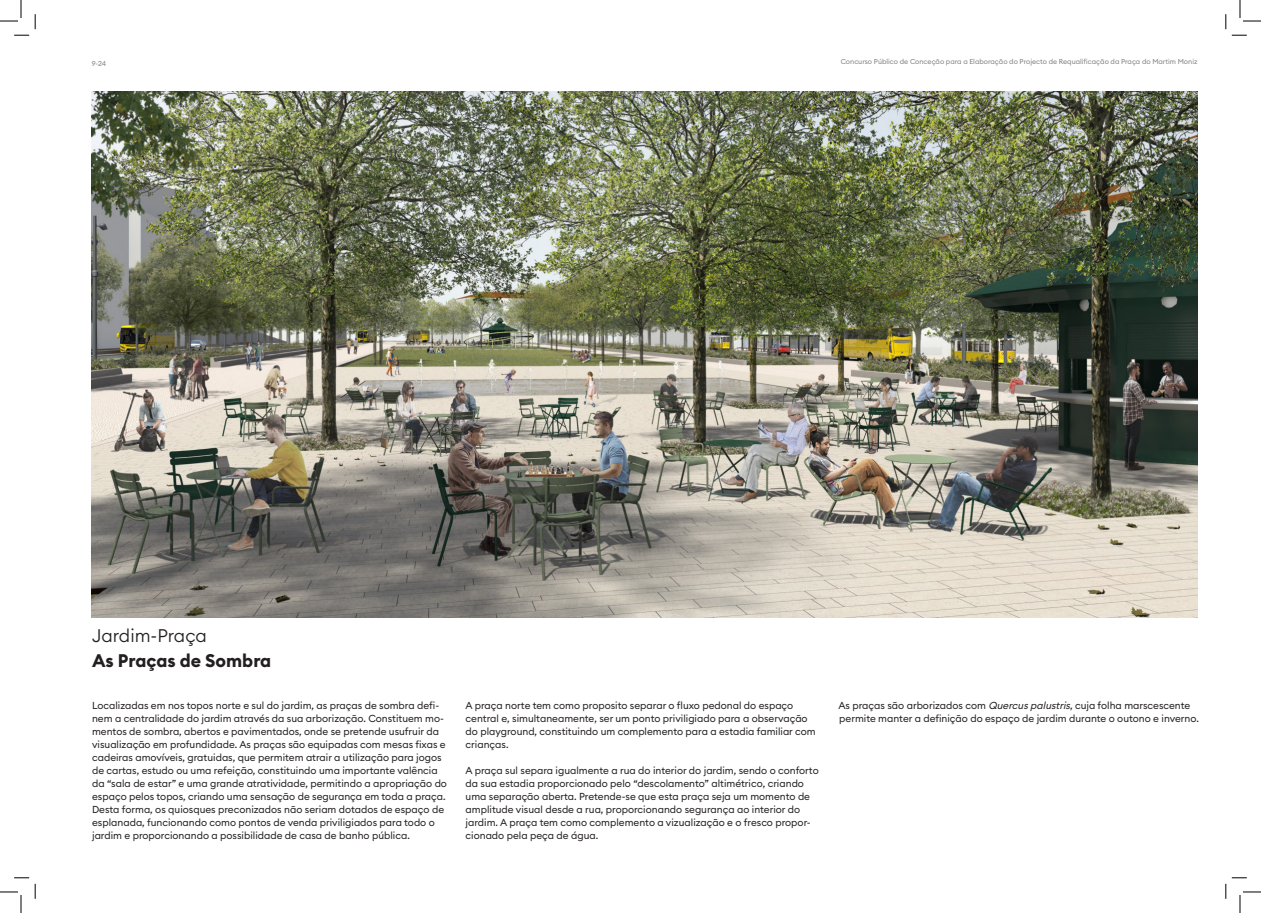
<style>
.page{position:relative;width:1261px;height:913px;background:#fff}
.page>*{position:absolute;margin:0;border:0;box-sizing:border-box;transform-origin:0 0}
.t1{font:700 18px "Euclid Circular B";color:#231f20}
.t2{font:300 18px "Euclid Circular B";color:#231f20}
.t3{font:10px/13px "Euclid Circular B";color:#231f20}
.t4{font:7px "Euclid Circular B";color:#808285}
.s1{font-style:italic}
</style>
<div class="page">
<img style="left:92px;top:92px;width:1105px;height:525px">
<svg style="left:14px;top:35px;width:15px;height:1px"></svg>
<svg style="left:1232px;top:35px;width:15px;height:1px"></svg>
<svg style="left:14px;top:877px;width:15px;height:1px"></svg>
<svg style="left:35px;top:14px;width:1px;height:15px"></svg>
<svg style="left:35px;top:883px;width:1px;height:15px"></svg>
<svg style="left:1225px;top:14px;width:2px;height:15px"></svg>
<svg style="left:0;top:0;width:22px;height:22px"></svg>
<svg style="left:0;top:891px;width:22px;height:21px"></svg>
<svg style="left:1239px;top:0;width:22px;height:22px"></svg>
<svg style="left:1225px;top:877px;width:36px;height:35px"></svg>
<p class="t4" style="left:92px;top:61px;width:16px">9-24</p>
<p class="t4" style="left:841px;top:57px;width:358px">Concurso Público de Conceção para a Elaboração do Projecto de Requalificação da Praça do Martim Moniz</p>
<h1 class="t2" style="left:92px;top:624px;width:116px">Jardim-Praça</h1>
<h1 class="t1" style="left:92px;top:648px;width:181px">As Praças de Sombra</h1>
<p class="t3" style="left:92px;top:698px;width:356px">Localizadas em nos topos norte e sul do jardim, as praças de sombra defi&shy;nem a centralidade do jardim através da sua arborização. Constituem mo&shy;mentos de sombra, abertos e pavimentados, onde se pretende usufruir da visualização em profundidade. As praças são equipadas com mesas fixas e cadeiras amovíveis, gratuidas, que permitem atrair a utilização para jogos de cartas, estudo ou uma refeição, constituindo uma importante valência da “sala de estar” e uma grande atratividade, permitindo a apropriação do espaço pelos topos, criando uma sensação de segurança em toda a praça.<br>Desta forma, os quiosques preconizados não seriam dotados de espaço de esplanada, funcionando como pontos de venda priviligiados para todo o jardim e proporcionando a possibilidade de casa de banho pública.</p>
<p class="t3" style="left:466px;top:698px;width:352px">A praça norte tem como proposito separar o fluxo pedonal do espaço central e, simultaneamente, ser um ponto priviligiado para a observação do playground, constituindo um complemento para a estadia familiar com crianças.</p>
<p class="t3" style="left:466px;top:763px;width:355px">A praça sul separa igualmente a rua do interior do jardim, sendo o conforto da sua estadia proporcionado pelo “descolamento” altimétrico, criando uma separação aberta. Pretende-se que esta praça seja um momento de amplitude visual desde a rua, proporcionando segurança ao interior do jardim. A praça tem como complemento a vizualização e o fresco propor&shy;cionado pela peça de água.</p>
<p class="t3" style="left:838px;top:698px;width:362px">As praças são arborizados com <span class="s1">Quercus palustris</span>, cuja folha marscescente permite manter a definição do espaço de jardim durante o outono e inverno.</p>
</div>
